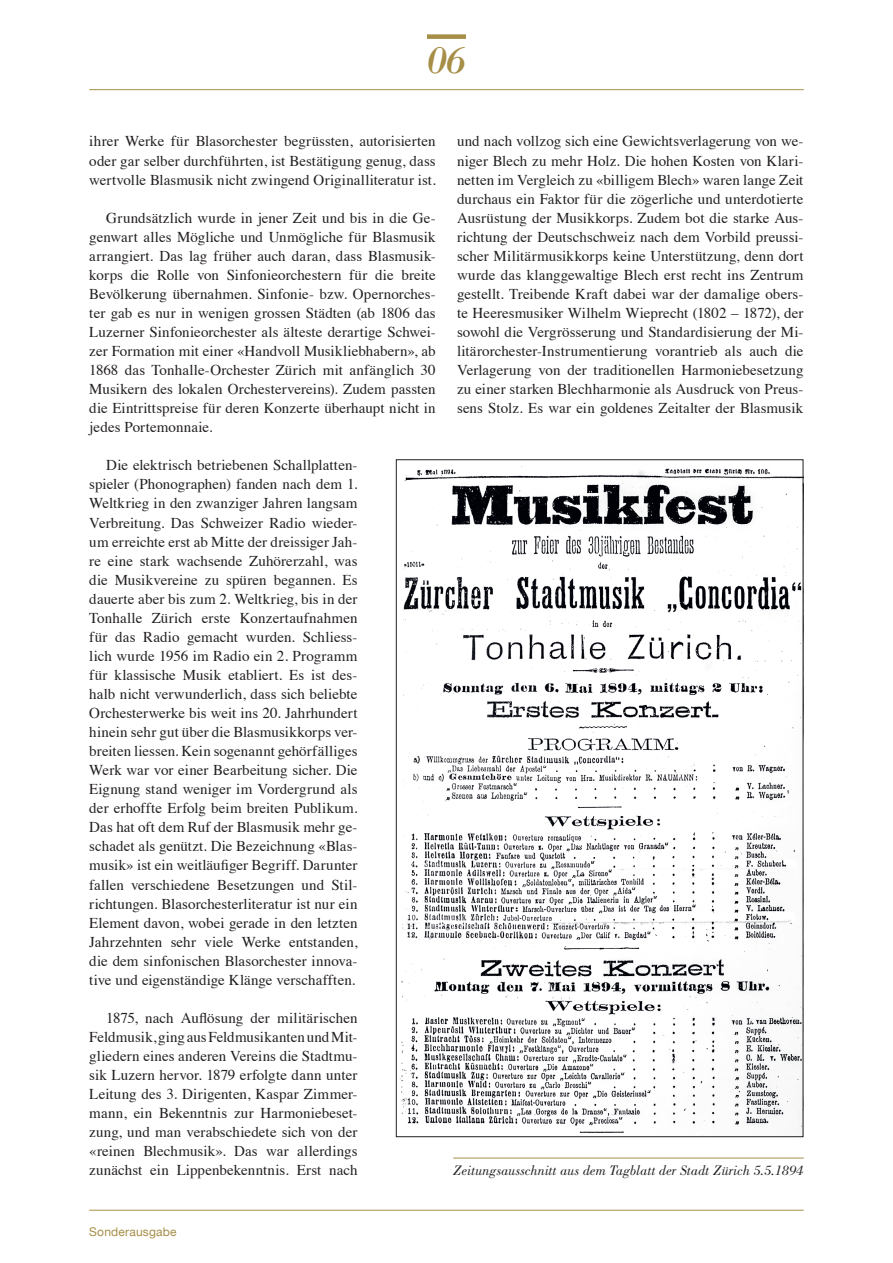
<style>
.page{position:relative;width:893px;height:1263px;background:#fff}
.page>*{position:absolute;margin:0;border:0;box-sizing:border-box;transform-origin:0 0}
.t1{font:italic 40.5px "Bodoni";color:#a68e47}
.t2{font:15px/19px "Times";letter-spacing:.005em;color:#231f20;text-align:justify}
.t3{font:italic 14.25px "Bodoni";color:#231f20}
.t4{font:12px "Helvetica Neue";letter-spacing:.015em;color:#a68e47}
</style>
<div class="page">
<hr style="left:89px;top:1210px;width:715px;height:1px;background:#a68e47">
<div style="left:427px;top:34px;width:39px;height:5px;background:#a68e47"></div>
<hr style="left:89px;top:89px;width:715px;height:1px;background:#a68e47">
<img style="left:399px;top:466px;width:402px;height:669px">
<hr style="left:453px;top:1158px;width:351px;height:1px;background:#a68e47">
<h1 class="t1" style="left:427px;top:35px;width:40px">06</h1>
<p class="t2" style="left:89px;top:131px;width:348px">ihrer Werke für Blasorchester begrüssten, autorisierten oder gar selber durchführten, ist Bestätigung genug, dass wertvolle Blasmusik nicht zwingend Originalliteratur ist.</p>
<p class="t2" style="left:89px;top:207px;width:348px;text-indent:17px">Grundsätzlich wurde in jener Zeit und bis in die Ge&shy;genwart alles Mögliche und Unmögliche für Blasmusik arrangiert. Das lag früher auch daran, dass Blasmusik&shy;korps die Rolle von Sinfonieorchestern für die breite Bevölkerung übernahmen. Sinfonie- bzw. Opernorches&shy;ter gab es nur in wenigen grossen Städten (ab 1806 das Luzerner Sinfonieorchester als älteste derartige Schwei&shy;zer Formation mit einer «Handvoll Musikliebhabern», ab 1868 das Tonhalle-Orchester Zürich mit anfänglich 30<br>Musikern des lokalen Orchestervereins). Zudem passten die Eintrittspreise für deren Konzerte überhaupt nicht in jedes Portemonnaie.</p>
<p class="t2" style="left:89px;top:454px;width:270px;text-indent:17px">Die elektrisch betriebenen Schallplatten&shy;spieler (Phonographen) fanden nach dem 1.<br>Weltkrieg in den zwanziger Jahren langsam Verbreitung. Das Schweizer Radio wieder&shy;um erreichte erst ab Mitte der dreissiger Jah&shy;re eine stark wachsende Zuhörerzahl, was die Musikvereine zu spüren begannen. Es dauerte aber bis zum 2. Weltkrieg, bis in der Tonhalle Zürich erste Konzertaufnahmen für das Radio gemacht wurden. Schliess&shy;lich wurde 1956 im Radio ein 2. Programm für klassische Musik etabliert. Es ist des&shy;halb nicht verwunderlich, dass sich beliebte Orchesterwerke bis weit ins 20. Jahrhundert hinein sehr gut über die Blasmusikkorps ver&shy;breiten liessen. Kein sogenannt gehörfälliges Werk war vor einer Bearbeitung sicher. Die Eignung stand weniger im Vordergrund als der erhoffte Erfolg beim breiten Publikum.<br>Das hat oft dem Ruf der Blasmusik mehr ge&shy;schadet als genützt. Die Bezeichnung «Blas&shy;musik» ist ein weitläufiger Begriff. Darunter fallen verschiedene Besetzungen und Stil&shy;richtungen. Blasorchesterliteratur ist nur ein Element davon, wobei gerade in den letzten Jahrzehnten sehr viele Werke entstanden, die dem sinfonischen Blasorchester innova&shy;tive und eigenständige Klänge verschafften.</p>
<p class="t2" style="left:89px;top:1007px;width:270px;text-indent:17px">1875, nach Auflösung der militärischen Feldmusik, ging aus Feldmusikanten und Mit&shy;gliedern eines anderen Vereins die Stadtmu&shy;sik Luzern hervor. 1879 erfolgte dann unter Leitung des 3. Dirigenten, Kaspar Zimmer&shy;mann, ein Bekenntnis zur Harmoniebeset&shy;zung, und man verabschiedete sich von der «reinen Blechmusik». Das war allerdings zunächst ein Lippenbekenntnis. Erst nach</p>
<p class="t2" style="left:457px;top:131px;width:348px">und nach vollzog sich eine Gewichtsverlagerung von we&shy;niger Blech zu mehr Holz. Die hohen Kosten von Klari&shy;netten im Vergleich zu «billigem Blech» waren lange Zeit durchaus ein Faktor für die zögerliche und unterdotierte Ausrüstung der Musikkorps. Zudem bot die starke Aus&shy;richtung der Deutschschweiz nach dem Vorbild preussi&shy;scher Militärmusikkorps keine Unterstützung, denn dort wurde das klanggewaltige Blech erst recht ins Zentrum gestellt. Treibende Kraft dabei war der damalige obers&shy;te Heeresmusiker Wilhelm Wieprecht (1802 – 1872), der sowohl die Vergrösserung und Standardisierung der Mi&shy;litärorchester-Instrumentierung vorantrieb als auch die Verlagerung von der traditionellen Harmoniebesetzung zu einer starken Blechharmonie als Ausdruck von Preus&shy;sens Stolz. Es war ein goldenes Zeitalter der Blasmusik</p>
<p class="t3" style="left:453px;top:1163px;width:352px">Zeitungsausschnitt aus dem Tagblatt der Stadt Zürich 5.5.1894</p>
<p class="t4" style="left:89px;top:1223px;width:89px">Sonderausgabe</p>
</div>
